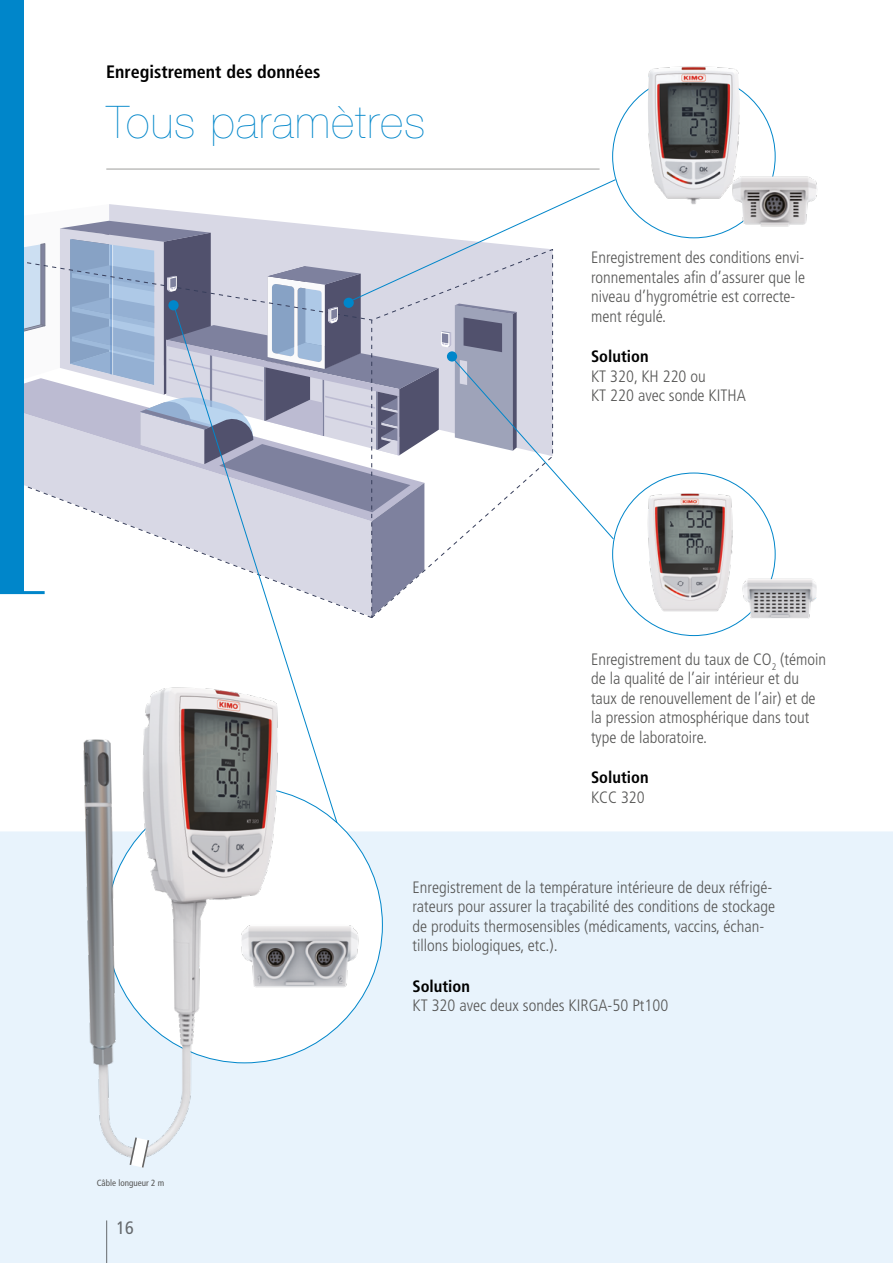
<style>
.page{position:relative;width:893px;height:1263px;background:#fff}
.page>*{position:absolute;margin:0;border:0;box-sizing:border-box;transform-origin:0 0}
.t1{font:200 45px "Helvetica Neue LT Std";letter-spacing:.03em;color:#0086ca}
.t2{font:700 condensed 18px "Frutiger LT Std";color:#000}
.t3{font:condensed 18px "Frutiger LT Std";color:#706f6f}
.t4{font:300 condensed 16.5px/19.5px "Frutiger LT Std";color:#575756}
.t5{font:700 condensed 16.5px "Frutiger LT Std";color:#000}
.t6{font:condensed 9px "Frutiger LT Std";color:#575756}
</style>
<div class="page">
<div style="left:0;top:830px;width:893px;height:433px;background:#e8f3fc"></div>
<div style="left:0;top:0;width:23px;height:593px;background:#0086ca"></div>
<div style="left:107px;top:787px;width:275px;height:276px;background:#fff;border-radius:50%"></div>
<img style="left:290px;top:925px;width:81px;height:71px">
<img style="left:67px;top:687px;width:223px;height:482px">
<svg style="left:130px;top:1137px;width:19px;height:30px"></svg>
<img style="left:725px;top:166px;width:92px;height:65px">
<img style="left:643px;top:66px;width:103px;height:142px">
<img style="left:642px;top:488px;width:99px;height:129px">
<img style="left:737px;top:572px;width:80px;height:51px">
<svg style="left:173px;top:617px;width:165px;height:207px"></svg>
<svg style="left:0;top:179px;width:616px;height:438px"></svg>
<hr style="left:106px;top:169px;width:494px;height:1px;background:#9d9d9c">
<p class="t2" style="left:106px;top:61px;width:216px">Enregistrement des données</p>
<h1 class="t1" style="left:106px;top:97px;width:320px">Tous paramètres</h1>
<p class="t4" style="left:591px;top:248px;width:216px">Enregistrement des conditions envi&shy;ronnementales afin d’assurer que le niveau d’hygrométrie est correcte&shy;ment régulé.</p>
<p class="t5" style="left:591px;top:347px;width:59px">Solution</p>
<p class="t4" style="left:591px;top:367px;width:156px">KT 320, KH 220 ou<br>KT 220 avec sonde KITHA</p>
<p class="t4" style="left:591px;top:649px;width:237px">Enregistrement du taux de CO<sub>2</sub> (témoin de la qualité de l’air intérieur et du taux de renouvellement de l’air) et de la pression atmosphérique dans tout type de laboratoire.</p>
<p class="t5" style="left:591px;top:768px;width:59px">Solution</p>
<p class="t4" style="left:591px;top:788px;width:55px">KCC 320</p>
<p class="t6" style="left:97px;top:1177px;width:69px">Câble longueur 2 m</p>
<p class="t3" style="left:117px;top:1217px;width:19px">16</p>
<p class="t4" style="left:412px;top:877px;width:364px">Enregistrement de la température intérieure de deux réfrigé&shy;rateurs pour assurer la traçabilité des conditions de stockage de produits thermosensibles (médicaments, vaccins, échan&shy;tillons biologiques, etc.).</p>
<p class="t5" style="left:412px;top:976px;width:59px">Solution</p>
<p class="t4" style="left:412px;top:996px;width:257px">KT 320 avec deux sondes KIRGA-50 Pt100</p>
</div>
